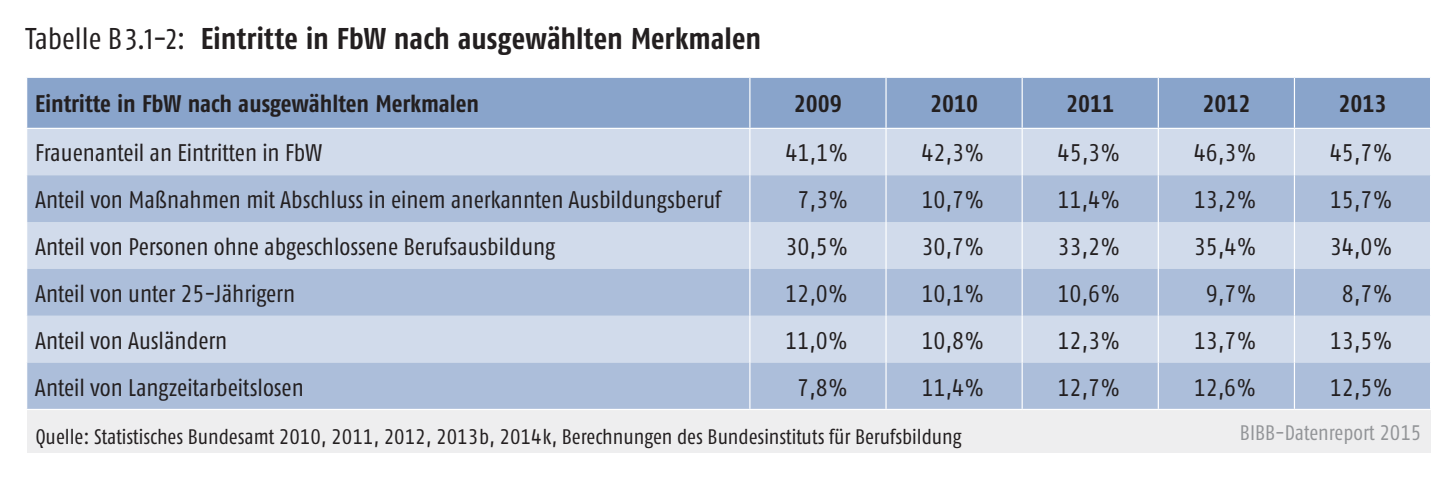
<style>
.page{position:relative;width:1455px;height:477px;background:#fff}
.page>*{position:absolute;margin:0;border:0;box-sizing:border-box;transform-origin:0 0}
.t1{font:700 condensed 30px "Fago Pro";color:#231f20}
.t2{font:condensed 24px "Fago Pro";color:#231f20}
.t3{font:700 condensed 24px "Fago Pro";color:#231f20}
.t4{font:condensed 21px "Fago Pro";color:#231f20}
.t5{font:condensed 21px "Fago Pro";color:#939598}
.s1{font-weight:400}
</style>
<div class="page">
<div style="left:27px;top:78px;width:1402px;height:50px;background:#89a4cb"></div>
<div style="left:27px;top:129px;width:1402px;height:46px;background:#d1dbeb"></div>
<svg style="left:27px;top:175px;width:1402px;height:233px;background:#bbc9e0"></svg>
<div style="left:27px;top:409px;width:1403px;height:43px;background:#eeeeef"></div>
<hr style="left:749px;top:78px;width:1px;height:50px;background:#fff">
<hr style="left:885px;top:78px;width:1px;height:50px;background:#fff">
<hr style="left:1021px;top:78px;width:1px;height:50px;background:#fff">
<hr style="left:1157px;top:78px;width:1px;height:50px;background:#fff">
<hr style="left:1293px;top:78px;width:1px;height:50px;background:#fff">
<hr style="left:749px;top:129px;width:1px;height:46px;background:#fff">
<hr style="left:885px;top:129px;width:1px;height:46px;background:#fff">
<hr style="left:1021px;top:129px;width:1px;height:46px;background:#fff">
<hr style="left:1157px;top:129px;width:1px;height:46px;background:#fff">
<hr style="left:1293px;top:129px;width:1px;height:46px;background:#fff">
<hr style="left:749px;top:175px;width:1px;height:47px;background:#fff">
<hr style="left:885px;top:175px;width:1px;height:47px;background:#fff">
<hr style="left:1021px;top:175px;width:1px;height:47px;background:#fff">
<hr style="left:1157px;top:175px;width:1px;height:47px;background:#fff">
<hr style="left:1293px;top:175px;width:1px;height:47px;background:#fff">
<hr style="left:749px;top:222px;width:1px;height:46px;background:#fff">
<hr style="left:885px;top:222px;width:1px;height:46px;background:#fff">
<hr style="left:1021px;top:222px;width:1px;height:46px;background:#fff">
<hr style="left:1157px;top:222px;width:1px;height:46px;background:#fff">
<hr style="left:1293px;top:222px;width:1px;height:46px;background:#fff">
<hr style="left:749px;top:268px;width:1px;height:47px;background:#fff">
<hr style="left:885px;top:268px;width:1px;height:47px;background:#fff">
<hr style="left:1021px;top:268px;width:1px;height:47px;background:#fff">
<hr style="left:1157px;top:268px;width:1px;height:47px;background:#fff">
<hr style="left:1293px;top:268px;width:1px;height:47px;background:#fff">
<hr style="left:749px;top:315px;width:1px;height:47px;background:#fff">
<hr style="left:885px;top:315px;width:1px;height:47px;background:#fff">
<hr style="left:1021px;top:315px;width:1px;height:47px;background:#fff">
<hr style="left:1157px;top:315px;width:1px;height:47px;background:#fff">
<hr style="left:1293px;top:315px;width:1px;height:47px;background:#fff">
<hr style="left:749px;top:362px;width:1px;height:46px;background:#fff">
<hr style="left:885px;top:362px;width:1px;height:46px;background:#fff">
<hr style="left:1021px;top:362px;width:1px;height:46px;background:#fff">
<hr style="left:1157px;top:362px;width:1px;height:46px;background:#fff">
<hr style="left:1293px;top:362px;width:1px;height:46px;background:#fff">
<p class="t1" style="left:26px;top:21px;width:737px"><span class="s1">Tabelle B 3.1-2:</span> Eintritte in FbW nach ausgewählten Merkmalen</p>
<p class="t3" style="left:35px;top:89px;width:445px">Eintritte in FbW nach ausgewählten Merkmalen</p>
<p class="t3" style="left:793px;top:89px;width:49px">2009</p>
<p class="t3" style="left:930px;top:89px;width:49px">2010</p>
<p class="t3" style="left:1066px;top:89px;width:49px">2011</p>
<p class="t3" style="left:1202px;top:89px;width:49px">2012</p>
<p class="t3" style="left:1338px;top:89px;width:49px">2013</p>
<p class="t2" style="left:35px;top:138px;width:288px">Frauenanteil an Eintritten in FbW</p>
<p class="t2" style="left:785px;top:138px;width:64px">41,1%</p>
<p class="t2" style="left:921px;top:138px;width:64px">42,3%</p>
<p class="t2" style="left:1057px;top:138px;width:64px">45,3%</p>
<p class="t2" style="left:1193px;top:138px;width:64px">46,3%</p>
<p class="t2" style="left:1329px;top:138px;width:64px">45,7%</p>
<p class="t2" style="left:35px;top:185px;width:688px">Anteil von Maßnahmen mit Abschluss in einem anerkannten Ausbildungsberuf</p>
<p class="t2" style="left:797px;top:185px;width:52px">7,3%</p>
<p class="t2" style="left:921px;top:185px;width:64px">10,7%</p>
<p class="t2" style="left:1057px;top:185px;width:64px">11,4%</p>
<p class="t2" style="left:1193px;top:185px;width:64px">13,2%</p>
<p class="t2" style="left:1329px;top:185px;width:64px">15,7%</p>
<p class="t2" style="left:35px;top:232px;width:521px">Anteil von Personen ohne abgeschlossene Berufsausbildung</p>
<p class="t2" style="left:785px;top:232px;width:64px">30,5%</p>
<p class="t2" style="left:921px;top:232px;width:64px">30,7%</p>
<p class="t2" style="left:1057px;top:232px;width:64px">33,2%</p>
<p class="t2" style="left:1193px;top:232px;width:64px">35,4%</p>
<p class="t2" style="left:1329px;top:232px;width:64px">34,0%</p>
<p class="t2" style="left:35px;top:279px;width:262px">Anteil von unter 25-Jährigern</p>
<p class="t2" style="left:785px;top:279px;width:64px">12,0%</p>
<p class="t2" style="left:921px;top:279px;width:64px">10,1%</p>
<p class="t2" style="left:1057px;top:279px;width:64px">10,6%</p>
<p class="t2" style="left:1205px;top:279px;width:52px">9,7%</p>
<p class="t2" style="left:1341px;top:279px;width:52px">8,7%</p>
<p class="t2" style="left:35px;top:325px;width:194px">Anteil von Ausländern</p>
<p class="t2" style="left:785px;top:325px;width:64px">11,0%</p>
<p class="t2" style="left:921px;top:325px;width:64px">10,8%</p>
<p class="t2" style="left:1057px;top:325px;width:64px">12,3%</p>
<p class="t2" style="left:1193px;top:325px;width:64px">13,7%</p>
<p class="t2" style="left:1329px;top:325px;width:64px">13,5%</p>
<p class="t2" style="left:35px;top:372px;width:270px">Anteil von Langzeitarbeitslosen</p>
<p class="t2" style="left:797px;top:372px;width:52px">7,8%</p>
<p class="t2" style="left:921px;top:372px;width:64px">11,4%</p>
<p class="t2" style="left:1057px;top:372px;width:64px">12,7%</p>
<p class="t2" style="left:1193px;top:372px;width:64px">12,6%</p>
<p class="t2" style="left:1329px;top:372px;width:64px">12,5%</p>
<p class="t4" style="left:36px;top:423px;width:927px">Quelle: Statistisches Bundesamt 2010, 2011, 2012, 2013b, 2014k, Berechnungen des Bundesinstituts für Berufsbildung</p>
<p class="t5" style="left:1239px;top:420px;width:183px">BIBB-Datenreport 2015</p>
</div>
